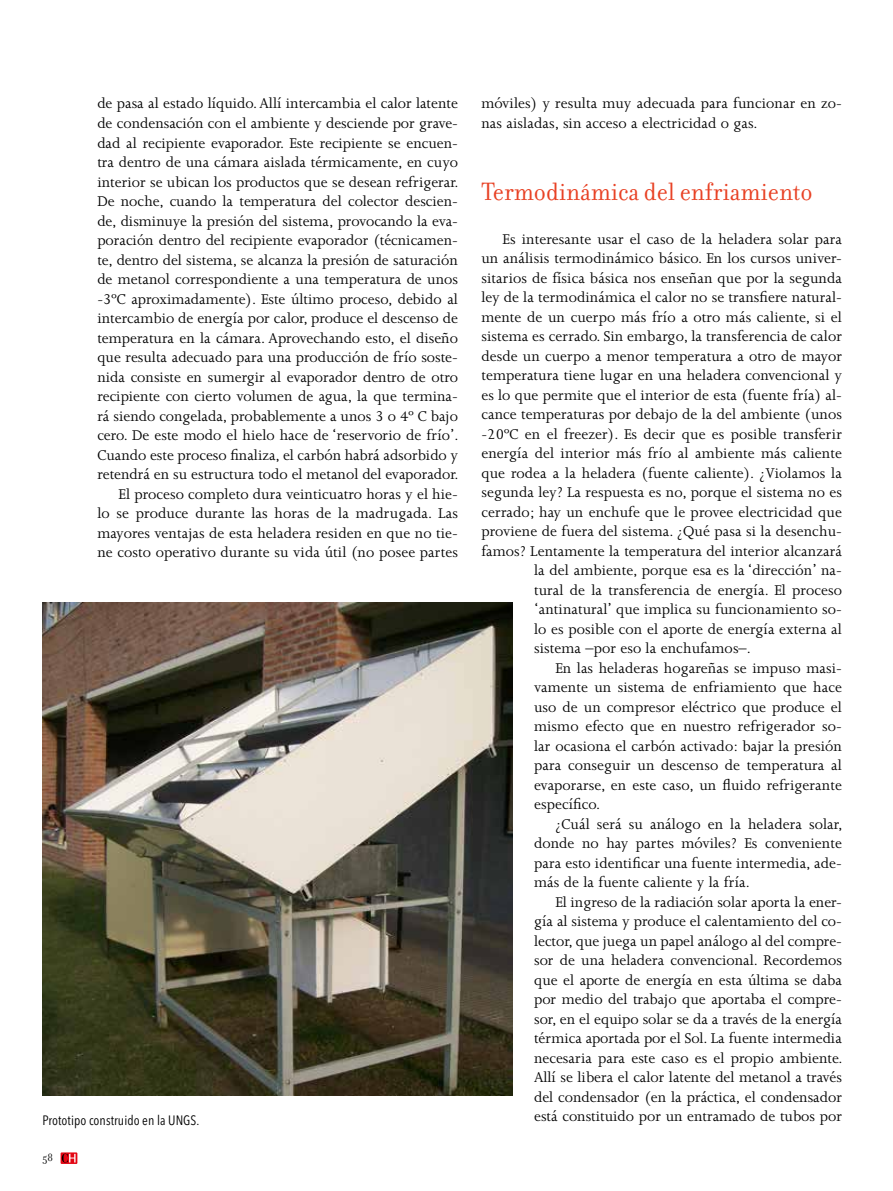
<style>
.page{position:relative;width:893px;height:1191px;background:#fff}
.page>*{position:absolute;margin:0;border:0;box-sizing:border-box;transform-origin:0 0}
.t1{font:27px "Filosofia";color:#e84124;scale:.95 1}
.t2{font:16.2px/19.5px "Joanna MT Std";letter-spacing:.005em;color:#000;text-align:right}
.t3{font:condensed 13.5px "Avenir Next LT Pro";letter-spacing:.005em;color:#000}
.t4{font:11.25px "Filosofia";color:#000}
</style>
<div class="page">
<img style="left:43px;top:602px;width:470px;height:493px">
<svg style="left:61px;top:1152px;width:16px;height:12px"></svg>
<svg style="left:62px;top:1153px;width:14px;height:9px"></svg>
<p class="t2" style="left:97px;top:94px;width:363px">de pasa al estado líquido. Allí intercambia el calor latente de condensación con el ambiente y desciende por grave&shy;dad al recipiente evaporador. Este recipiente se encuen&shy;tra dentro de una cámara aislada térmicamente, en cuyo interior se ubican los productos que se desean refrigerar.<br>De noche, cuando la temperatura del colector descien&shy;de, disminuye la presión del sistema, provocando la eva&shy;poración dentro del recipiente evaporador (técnicamen&shy;te, dentro del sistema, se alcanza la presión de saturación de metanol correspondiente a una temperatura de unos -3ºC aproximadamente). Este último proceso, debido al intercambio de energía por calor, produce el descenso de temperatura en la cámara. Aprovechando esto, el diseño que resulta adecuado para una producción de frío soste&shy;nida consiste en sumergir al evaporador dentro de otro recipiente con cierto volumen de agua, la que termina&shy;rá siendo congelada, probablemente a unos 3 o 4º C bajo cero. De este modo el hielo hace de ‘reservorio de frío’.<br>Cuando este proceso finaliza, el carbón habrá adsorbido y retendrá en su estructura todo el metanol del evaporador.<br>El proceso completo dura veinticuatro horas y el hie-<br>lo se produce durante las horas de la madrugada. Las mayores ventajas de esta heladera residen en que no tie&shy;ne costo operativo durante su vida útil (no posee partes</p>
<p class="t2" style="left:481px;top:94px;width:362px;text-align:left">móviles) y resulta muy adecuada para funcionar en zo&shy;nas aisladas, sin acceso a electricidad o gas.</p>
<h1 class="t1" style="left:481px;top:177px;width:350px">Termodinámica del enfriamiento</h1>
<p class="t2" style="left:503px;top:229px;width:341px">Es interesante usar el caso de la heladera solar para</p>
<p class="t2" style="left:481px;top:248px;width:362px">un análisis termodinámico básico. En los cursos univer-</p>
<p class="t2" style="left:481px;top:268px;width:362px">sitarios de física básica nos enseñan que por la segunda</p>
<p class="t2" style="left:481px;top:287px;width:362px">ley de la termodinámica el calor no se transfiere natural-</p>
<p class="t2" style="left:481px;top:307px;width:362px">mente de un cuerpo más frío a otro más caliente, si el</p>
<p class="t2" style="left:481px;top:326px;width:362px">sistema es cerrado. Sin embargo, la transferencia de calor</p>
<p class="t2" style="left:481px;top:346px;width:362px">desde un cuerpo a menor temperatura a otro de mayor</p>
<p class="t2" style="left:481px;top:365px;width:362px">temperatura tiene lugar en una heladera convencional y</p>
<p class="t2" style="left:481px;top:385px;width:362px">es lo que permite que el interior de esta (fuente fría) al-</p>
<p class="t2" style="left:481px;top:404px;width:362px">cance temperaturas por debajo de la del ambiente (unos</p>
<p class="t2" style="left:481px;top:424px;width:362px">-20ºC en el freezer). Es decir que es posible transferir</p>
<p class="t2" style="left:481px;top:443px;width:362px">energía del interior más frío al ambiente más caliente</p>
<p class="t2" style="left:481px;top:463px;width:362px">que rodea a la heladera (fuente caliente). ¿Violamos la</p>
<p class="t2" style="left:481px;top:482px;width:362px">segunda ley? La respuesta es no, porque el sistema no es</p>
<p class="t2" style="left:481px;top:502px;width:362px">cerrado; hay un enchufe que le provee electricidad que</p>
<p class="t2" style="left:481px;top:522px;width:362px">proviene de fuera del sistema. ¿Qué pasa si la desenchu-</p>
<p class="t2" style="left:481px;top:541px;width:362px">famos? Lentamente la temperatura del interior alcanzará</p>
<p class="t2" style="left:534px;top:560px;width:309px">la del ambiente, porque esa es la ‘dirección’ na-</p>
<p class="t2" style="left:534px;top:580px;width:309px">tural de la transferencia de energía. El proceso</p>
<p class="t2" style="left:534px;top:599px;width:309px">‘antinatural’ que implica su funcionamiento so-</p>
<p class="t2" style="left:534px;top:619px;width:309px">lo es posible con el aporte de energía externa al</p>
<p class="t2" style="left:534px;top:638px;width:218px">sistema –por eso la enchufamos–.</p>
<p class="t2" style="left:555px;top:658px;width:288px">En las heladeras hogareñas se impuso masi-</p>
<p class="t2" style="left:534px;top:677px;width:309px">vamente un sistema de enfriamiento que hace</p>
<p class="t2" style="left:534px;top:697px;width:309px">uso de un compresor eléctrico que produce el</p>
<p class="t2" style="left:534px;top:716px;width:309px">mismo efecto que en nuestro refrigerador so-</p>
<p class="t2" style="left:534px;top:736px;width:309px">lar ocasiona el carbón activado: bajar la presión</p>
<p class="t2" style="left:534px;top:755px;width:309px">para conseguir un descenso de temperatura al</p>
<p class="t2" style="left:534px;top:775px;width:309px">evaporarse, en este caso, un fluido refrigerante</p>
<p class="t2" style="left:534px;top:794px;width:68px">específico.</p>
<p class="t2" style="left:555px;top:814px;width:289px">¿Cuál será su análogo en la heladera solar,</p>
<p class="t2" style="left:534px;top:833px;width:309px">donde no hay partes móviles? Es conveniente</p>
<p class="t2" style="left:534px;top:853px;width:309px">para esto identificar una fuente intermedia, ade-</p>
<p class="t2" style="left:534px;top:872px;width:217px">más de la fuente caliente y la fría.</p>
<p class="t2" style="left:555px;top:892px;width:288px">El ingreso de la radiación solar aporta la ener-</p>
<p class="t2" style="left:534px;top:911px;width:309px">gía al sistema y produce el calentamiento del co-</p>
<p class="t2" style="left:534px;top:931px;width:309px">lector, que juega un papel análogo al del compre-</p>
<p class="t2" style="left:534px;top:950px;width:309px">sor de una heladera convencional. Recordemos</p>
<p class="t2" style="left:534px;top:970px;width:309px">que el aporte de energía en esta última se daba</p>
<p class="t2" style="left:534px;top:989px;width:309px">por medio del trabajo que aportaba el compre-</p>
<p class="t2" style="left:534px;top:1009px;width:309px">sor, en el equipo solar se da a través de la energía</p>
<p class="t2" style="left:534px;top:1028px;width:309px">térmica aportada por el Sol. La fuente intermedia</p>
<p class="t2" style="left:534px;top:1048px;width:310px">necesaria para este caso es el propio ambiente.</p>
<p class="t2" style="left:534px;top:1067px;width:309px">Allí se libera el calor latente del metanol a través</p>
<p class="t2" style="left:534px;top:1087px;width:309px">del condensador (en la práctica, el condensador</p>
<p class="t2" style="left:534px;top:1106px;width:309px">está constituido por un entramado de tubos por</p>
<p class="t3" style="left:43px;top:1112px;width:158px">Prototipo construido en la UNGS.</p>
<p class="t4" style="left:43px;top:1151px;width:12px">58</p>
</div>
